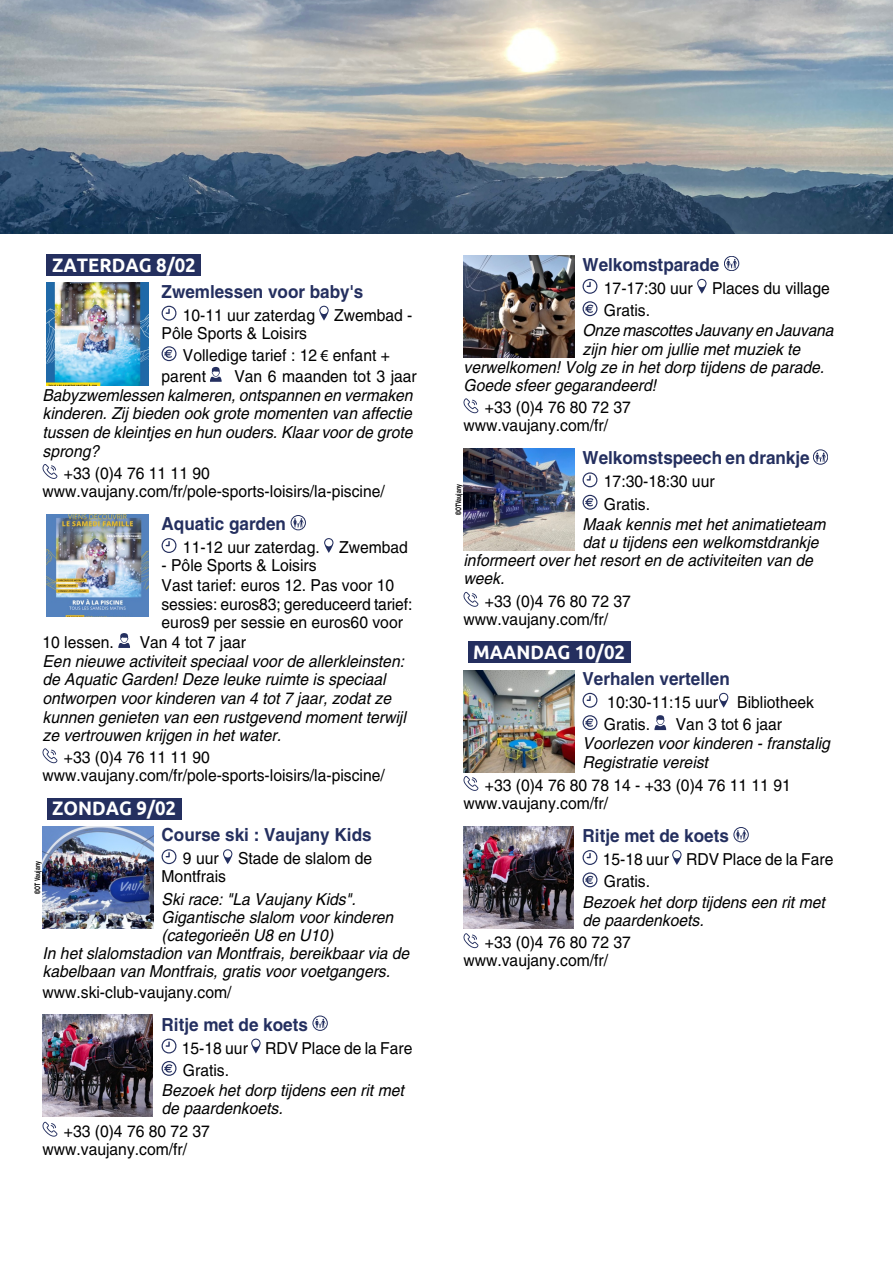
<style>
.page{position:relative;width:893px;height:1263px;background:#fff}
.page>*{position:absolute;margin:0;border:0;box-sizing:border-box;transform-origin:0 0}
.t1{font:700 19.5px "Ubuntu";color:#fff;scale:.95 1}
.t2{font:700 18px "Helvetica";color:#242f5f;scale:.95 1}
.t3{font:italic 16.5px/18.6px "Helvetica";color:#000;scale:.95 1}
.t4{font:16.5px/18.1px "Helvetica";color:#000;scale:.95 1}
.t5{font:700 7.5px "Helvetica";color:#000;scale:.69 1}
.s1{font-family:"Myriad Pro"}
.s2{font-style:normal}
.s3{font-family:"Arial";font-style:normal}
</style>
<div class="page">
<div style="left:47px;top:254px;width:154px;height:22px;background:#242f5f"></div>
<img style="left:47px;top:283px;width:102px;height:102px">
<svg style="left:162px;top:306px;width:14px;height:15px"></svg>
<svg style="left:319px;top:306px;width:10px;height:15px"></svg>
<svg style="left:162px;top:346px;width:14px;height:15px"></svg>
<svg style="left:210px;top:367px;width:12px;height:15px"></svg>
<svg style="left:43px;top:464px;width:14px;height:15px"></svg>
<img style="left:47px;top:514px;width:102px;height:102px">
<div style="left:291px;top:515px;width:15px;height:15px;border:1px solid #242f5f;border-radius:50%"></div>
<svg style="left:293px;top:518px;width:11px;height:9px"></svg>
<svg style="left:162px;top:538px;width:14px;height:15px"></svg>
<svg style="left:324px;top:538px;width:9px;height:15px"></svg>
<svg style="left:118px;top:633px;width:12px;height:15px"></svg>
<svg style="left:43px;top:748px;width:14px;height:15px"></svg>
<div style="left:47px;top:798px;width:134px;height:22px;background:#242f5f"></div>
<img style="left:43px;top:826px;width:110px;height:102px">
<svg style="left:162px;top:849px;width:14px;height:15px"></svg>
<svg style="left:223px;top:849px;width:9px;height:15px"></svg>
<img style="left:43px;top:1015px;width:110px;height:102px">
<div style="left:313px;top:1016px;width:15px;height:15px;border:1px solid #242f5f;border-radius:50%"></div>
<svg style="left:315px;top:1019px;width:10px;height:9px"></svg>
<svg style="left:162px;top:1038px;width:14px;height:15px"></svg>
<svg style="left:251px;top:1038px;width:10px;height:15px"></svg>
<svg style="left:162px;top:1061px;width:14px;height:15px"></svg>
<svg style="left:43px;top:1122px;width:14px;height:15px"></svg>
<img style="left:463px;top:255px;width:111px;height:102px">
<div style="left:724px;top:256px;width:15px;height:15px;border:1px solid #242f5f;border-radius:50%"></div>
<svg style="left:726px;top:259px;width:11px;height:9px"></svg>
<svg style="left:583px;top:279px;width:14px;height:15px"></svg>
<svg style="left:697px;top:279px;width:9px;height:15px"></svg>
<svg style="left:583px;top:301px;width:14px;height:15px"></svg>
<svg style="left:463px;top:398px;width:15px;height:15px"></svg>
<img style="left:463px;top:449px;width:111px;height:102px">
<div style="left:813px;top:450px;width:15px;height:14px;border:1px solid #242f5f;border-radius:50%"></div>
<svg style="left:815px;top:453px;width:11px;height:9px"></svg>
<svg style="left:583px;top:472px;width:14px;height:15px"></svg>
<svg style="left:583px;top:495px;width:14px;height:15px"></svg>
<svg style="left:463px;top:592px;width:15px;height:15px"></svg>
<div style="left:468px;top:641px;width:162px;height:22px;background:#242f5f"></div>
<img style="left:463px;top:670px;width:111px;height:102px">
<svg style="left:583px;top:693px;width:14px;height:15px"></svg>
<svg style="left:719px;top:693px;width:9px;height:15px"></svg>
<svg style="left:583px;top:715px;width:14px;height:15px"></svg>
<svg style="left:654px;top:715px;width:12px;height:15px"></svg>
<svg style="left:463px;top:776px;width:15px;height:15px"></svg>
<img style="left:464px;top:826px;width:110px;height:102px">
<div style="left:734px;top:827px;width:14px;height:15px;border:1px solid #242f5f;border-radius:50%"></div>
<svg style="left:736px;top:830px;width:10px;height:9px"></svg>
<svg style="left:583px;top:850px;width:14px;height:15px"></svg>
<svg style="left:672px;top:850px;width:10px;height:15px"></svg>
<svg style="left:583px;top:872px;width:14px;height:15px"></svg>
<svg style="left:463px;top:933px;width:15px;height:15px"></svg>
<img style="left:0;top:0;width:893px;height:234px">
<p class="t1" style="left:52px;top:256px;width:153px">ZATERDAG 8/02</p>
<p class="t2" style="left:162px;top:284px;width:214px">Zwemlessen voor baby's</p>
<p class="t4" style="left:162px;top:307px;width:266px;text-indent:21px">10-11 uur zaterdag Zwembad -<br>Pôle Sports &amp; Loisirs</p>
<p class="t4" style="left:162px;top:346px;width:242px;line-height:20.9px;text-indent:21px">Volledige tarief : 12 <span class="s1">€</span> enfant + parent</p>
<p class="t3" style="left:43px;top:368px;width:395px;text-indent:192px"><span class="s2">Van 6 maanden</span> <span class="s3">tot</span> <span class="s2">3 jaar </span>Babyzwemlessen kalmeren, ontspannen en vermaken kinderen. Zij bieden ook grote momenten van affectie tussen de kleintjes en hun ouders. Klaar voor de grote sprong?</p>
<p class="t4" style="left:43px;top:465px;width:362px;text-indent:21px">+33 (0)4 76 11 11 90 www.vaujany.com/fr/pole-sports-loisirs/la-piscine/</p>
<p class="t2" style="left:162px;top:516px;width:133px">Aquatic garden</p>
<p class="t4" style="left:183px;top:539px;width:238px">11-12 uur zaterdag. Zwembad</p>
<p class="t4" style="left:162px;top:556px;width:246px;line-height:20.2px">- Pôle Sports &amp; Loisirs<br>Vast tarief: euros 12. Pas voor 10</p>
<p class="t4" style="left:162px;top:596px;width:266px">sessies: euros83; gereduceerd tarief: euros9 per sessie en euros60 voor</p>
<p class="t4" style="left:43px;top:635px;width:77px">10 lessen.</p>
<p class="t3" style="left:43px;top:634px;width:384px;text-indent:97px"><span class="s2">Van 4</span> <span class="s3">tot</span> <span class="s2">7 jaar<br></span>Een nieuwe activiteit speciaal voor de allerkleinsten: de Aquatic Garden! Deze leuke ruimte is speciaal ontworpen voor kinderen van 4 tot 7 jaar, zodat ze kunnen genieten van een rustgevend moment terwijl ze vertrouwen krijgen in het water.</p>
<p class="t4" style="left:43px;top:750px;width:362px;text-indent:21px">+33 (0)4 76 11 11 90 www.vaujany.com/fr/pole-sports-loisirs/la-piscine/</p>
<p class="t1" style="left:52px;top:800px;width:132px">ZONDAG 9/02</p>
<p class="t2" style="left:162px;top:827px;width:223px">Course ski : Vaujany Kids</p>
<p class="t4" style="left:162px;top:850px;width:223px;text-indent:21px">9 uur Stade de slalom de<br>Montfrais</p>
<p class="t3" style="left:162px;top:891px;width:206px">Ski race: "La Vaujany Kids".</p>
<p class="t3" style="left:162px;top:909px;width:245px">Gigantische slalom voor kinderen</p>
<p class="t3" style="left:162px;top:927px;width:182px">(categorieën U8 en U10)</p>
<p class="t3" style="left:43px;top:945px;width:388px">In het slalomstadion van Montfrais, bereikbaar via de</p>
<p class="t3" style="left:43px;top:963px;width:367px">kabelbaan van Montfrais, gratis voor voetgangers.</p>
<p class="t4" style="left:43px;top:984px;width:200px">www.ski-club-vaujany.com/</p>
<p class="t2" style="left:162px;top:1017px;width:156px">Ritje met de koets</p>
<p class="t4" style="left:182px;top:1038px;width:244px;line-height:22.4px">15-18 uur RDV Place de la Fare<br>Gratis.</p>
<p class="t3" style="left:162px;top:1082px;width:256px;line-height:18.1px">Bezoek het dorp tijdens een rit met de paardenkoets.</p>
<p class="t4" style="left:43px;top:1123px;width:178px;text-indent:21px">+33 (0)4 76 80 72 37 www.vaujany.com/fr/</p>
<p class="t5" style="left:34px;top:894px;width:49px;rotate:-90deg">©OT Vaujany</p>
<p class="t2" style="left:583px;top:257px;width:146px">Welkomstparade</p>
<p class="t4" style="left:604px;top:278px;width:239px;line-height:22.4px">17-17:30 uur Places du village<br>Gratis.</p>
<p class="t3" style="left:583px;top:323px;width:266px">Onze mascottes Jauvany en Jauvana</p>
<p class="t3" style="left:583px;top:341px;width:231px">zijn hier om jullie met muziek te</p>
<p class="t3" style="left:463px;top:359px;width:381px">verwelkomen! Volg ze in het dorp tijdens de parade.</p>
<p class="t3" style="left:463px;top:377px;width:204px">Goede sfeer gegarandeerd!</p>
<p class="t4" style="left:463px;top:400px;width:178px;text-indent:21px">+33 (0)4 76 80 72 37 www.vaujany.com/fr/</p>
<p class="t2" style="left:583px;top:451px;width:241px">Welkomstspeech en drankje</p>
<p class="t4" style="left:604px;top:472px;width:118px;line-height:22.4px">17:30-18:30 uur<br>Gratis.</p>
<p class="t3" style="left:583px;top:516px;width:257px">Maak kennis met het animatieteam</p>
<p class="t3" style="left:583px;top:534px;width:250px">dat u tijdens een welkomstdrankje</p>
<p class="t3" style="left:463px;top:552px;width:369px">informeert over het resort en de activiteiten van de</p>
<p class="t3" style="left:463px;top:571px;width:45px">week.</p>
<p class="t4" style="left:463px;top:593px;width:178px;text-indent:21px">+33 (0)4 76 80 72 37 www.vaujany.com/fr/</p>
<p class="t1" style="left:473px;top:644px;width:161px">MAANDAG 10/02</p>
<p class="t2" style="left:583px;top:671px;width:157px">Verhalen vertellen</p>
<p class="t4" style="left:604px;top:692px;width:223px;line-height:22.4px">10:30-11:15 uur Bibliotheek<br>Gratis.</p>
<p class="t5" style="left:455px;top:515px;width:46px;rotate:-90deg">©OTVaujany</p>
<p class="t3" style="left:583px;top:716px;width:262px;line-height:19px;text-indent:93px"><span class="s2">Van 3</span> <span class="s3">tot</span> <span class="s2">6 jaar<br></span>Voorlezen voor kinderen - franstalig<br>Registratie vereist</p>
<p class="t4" style="left:463px;top:777px;width:346px;text-indent:21px">+33 (0)4 76 80 78 14 - +33 (0)4 76 11 11 91 www.vaujany.com/fr/</p>
<p class="t2" style="left:583px;top:828px;width:156px">Ritje met de koets</p>
<p class="t4" style="left:603px;top:849px;width:244px;line-height:22.4px">15-18 uur RDV Place de la Fare<br>Gratis.</p>
<p class="t3" style="left:583px;top:894px;width:256px;line-height:18.1px">Bezoek het dorp tijdens een rit met de paardenkoets.</p>
<p class="t4" style="left:463px;top:934px;width:178px;text-indent:21px">+33 (0)4 76 80 72 37 www.vaujany.com/fr/</p>
</div>
